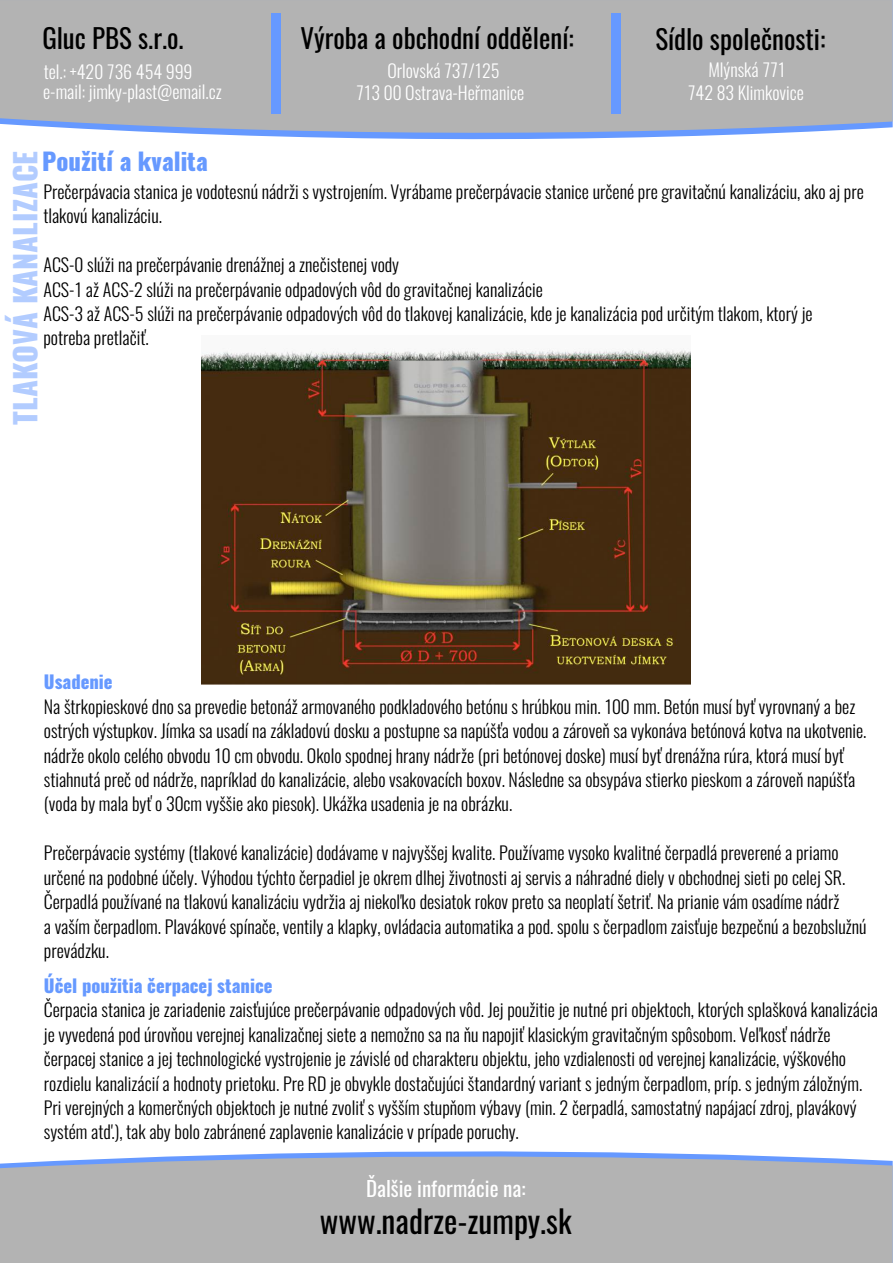
<style>
.page{position:relative;width:893px;height:1263px;background:#fff}
.page>*{position:absolute;margin:0;border:0;box-sizing:border-box;transform-origin:0 0}
.t1{font:31.65px "Oswald";color:#000}
.t2{font:800 30px "Oswald";color:rgb(102 153 255/.5)}
.t3{font:27px "Oswald";color:#000}
.t4{font:800 24px "Oswald";color:#69f}
.t5{font:21px "Oswald";color:#fff}
.t6{font:300 18px/24.5px "Oswald";color:#000}
.t7{font:300 18px/22.8px "Oswald";color:#fff;text-align:center}
.t8{font:800 18px "Oswald";color:#69f}
</style>
<div class="page">
<svg style="left:0;top:0;width:893px;height:138px;background:#b1b3b8"></svg>
<div style="left:271px;top:13px;width:10px;height:101px;background:#69f"></div>
<div style="left:611px;top:13px;width:10px;height:101px;background:#69f"></div>
<img style="left:202px;top:348px;width:489px;height:336px">
<svg style="left:0;top:1152px;width:893px;height:111px;background:#b1b4b8"></svg>
<h3 class="t3" style="left:42px;top:19px;width:143px">Gluc PBS s.r.o.</h3>
<h3 class="t3" style="left:655px;top:20px;width:172px">Sídlo společnosti:</h3>
<p class="t7" style="left:688px;top:58px;width:118px">Mlýnská 771<br>742 83 Klimkovice</p>
<h3 class="t3" style="left:300px;top:20px;width:275px">Výroba a obchodní oddělení:</h3>
<p class="t7" style="left:356px;top:60px;width:170px;line-height:21.9px">Orlovská 737/125<br>713 00 Ostrava-Heřmanice</p>
<p class="t7" style="left:43px;top:62px;width:180px;line-height:19.6px;text-align:left">tel.: +420 736 454 999 e-mail: jimky-plast@email.cz</p>
<h3 class="t4" style="left:42px;top:145px;width:167px">Použití a kvalita</h3>
<h2 class="t2" style="left:5px;top:425px;width:275px;rotate:-90deg">TLAKOVÁ KANALIZACE</h2>
<p class="t6" style="left:43px;top:179px;width:822px">Prečerpávacia stanica je vodotesnú nádrži s vystrojením. Vyrábame prečerpávacie stanice určené pre gravitačnú kanalizáciu, ako aj pre tlakovú kanalizáciu.</p>
<p class="t6" style="left:43px;top:252px;width:771px">ACS-0 slúži na prečerpávanie drenážnej a znečistenej vody<br>ACS-1 až ACS-2 slúži na prečerpávanie odpadových vôd do gravitačnej kanalizácie<br>ACS-3 až ACS-5 slúži na prečerpávanie odpadových vôd do tlakovej kanalizácie, kde je kanalizácia pod určitým tlakom, ktorý je potreba pretlačiť.</p>
<p class="t8" style="left:44px;top:670px;width:70px">Usadenie</p>
<p class="t6" style="left:44px;top:694px;width:824px">Na štrkopieskové dno sa prevedie betonáž armovaného podkladového betónu s hrúbkou min. 100 mm. Betón musí byť vyrovnaný a bez ostrých výstupkov. Jímka sa usadí na základovú dosku a postupne sa napúšťa vodou a zároveň sa vykonáva betónová kotva na ukotvenie. nádrže okolo celého obvodu 10 cm obvodu. Okolo spodnej hrany nádrže (pri betónovej doske) musí byť drenážna rúra, ktorá musí byť stiahnutá preč od nádrže, napríklad do kanalizácie, alebo vsakovacích boxov. Následne sa obsypáva stierko pieskom a zároveň napúšťa (voda by mala byť o 30cm vyššie ako piesok). Ukážka usadenia je na obrázku.</p>
<p class="t6" style="left:44px;top:841px;width:824px">Prečerpávacie systémy (tlakové kanalizácie) dodávame v najvyššej kvalite. Používame vysoko kvalitné čerpadlá preverené a priamo určené na podobné účely. Výhodou týchto čerpadiel je okrem dlhej životnosti aj servis a náhradné diely v obchodnej sieti po celej SR.<br>Čerpadlá používané na tlakovú kanalizáciu vydržia aj niekoľko desiatok rokov preto sa neoplatí šetriť. Na prianie vám osadíme nádrž<br>a vaším čerpadlom. Plavákové spínače, ventily a klapky, ovládacia automatika a pod. spolu s čerpadlom zaisťuje bezpečnú a bezobslužnú prevádzku.</p>
<p class="t8" style="left:44px;top:973px;width:230px">Účel použitia čerpacej stanice</p>
<p class="t6" style="left:44px;top:997px;width:836px">Čerpacia stanica je zariadenie zaisťujúce prečerpávanie odpadových vôd. Jej použitie je nutné pri objektoch, ktorých splašková kanalizácia je vyvedená pod úrovňou verejnej kanalizačnej siete a nemožno sa na ňu napojiť klasickým gravitačným spôsobom. Veľkosť nádrže čerpacej stanice a jej technologické vystrojenie je závislé od charakteru objektu, jeho vzdialenosti od verejnej kanalizácie, výškového rozdielu kanalizácií a hodnoty prietoku. Pre RD je obvykle dostačujúci štandardný variant s jedným čerpadlom, príp. s jedným záložným.<br>Pri verejných a komerčných objektoch je nutné zvoliť s vyšším stupňom výbavy (min. 2 čerpadlá, samostatný napájací zdroj, plavákový systém atď.), tak aby bolo zabránené zaplavenie kanalizácie v prípade poruchy.</p>
<p class="t5" style="left:366px;top:1174px;width:161px">Ďalšie informácie na:</p>
<h1 class="t1" style="left:320px;top:1200px;width:253px">www.nadrze-zumpy.sk</h1>
</div>
